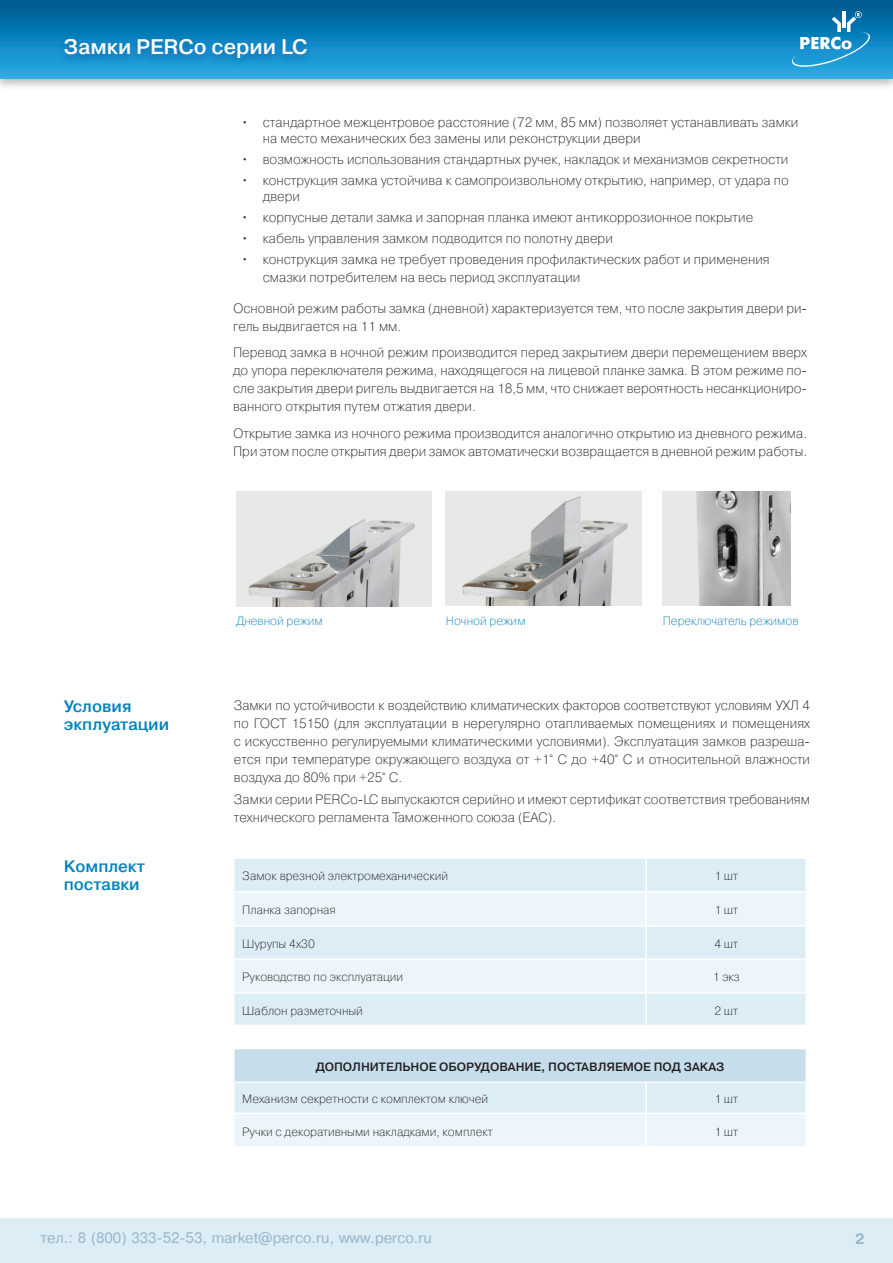
<style>
.page{position:relative;width:893px;height:1263px;background:#fff}
.page>*{position:absolute;margin:0;border:0;box-sizing:border-box;transform-origin:0 0}
.Заголовок_для_раздел{font:700 21px "Pragmatica Light C";color:#fff}
.Турникеты_4{font:700 16.5px "Pragmatica Light C";color:#0082be}
.Раздел__уши__Системы{font:15px "Pragmatica Plain";color:#99b5c7}
.Раздел__уши__Системы-2{font:15px "Pragmatica Bold Cyrillic";color:#99b5c7}
.Основной_текст{font:13.5px/18px "Pragmatica Light C";color:#231f20}
.Таблица{font:12px "Pragmatica Light C";color:#231f20}
.Таблица__заголовок{font:700 12px "Pragmatica Light C";color:#231f20}
.Турникеты{font:12px "Pragmatica Light C";color:#0082be}
</style>
<div class="page">
<div style="left:0;top:0;width:893px;height:91px;background:#505659;opacity:.41"></div>
<div style="left:0;top:0;width:893px;height:79px;background:linear-gradient(to bottom,#00578e,#29aeeb)"></div>
<div style="left:0;top:1219px;width:893px;height:44px;background:#dcedf6"></div>
<div style="left:235px;top:859px;width:571px;height:166px;background:#dcedf6"></div>
<svg style="left:235px;top:893px;width:571px;height:99px;background:#e6f2f8"></svg>
<hr style="left:645px;top:859px;width:2px;height:32px;background:#fff">
<hr style="left:233px;top:891px;width:413px;height:2px;background:#fff">
<hr style="left:646px;top:891px;width:161px;height:2px;background:#fff">
<hr style="left:645px;top:893px;width:2px;height:32px;background:#fff">
<hr style="left:233px;top:925px;width:413px;height:2px;background:#fff">
<hr style="left:646px;top:925px;width:161px;height:2px;background:#fff">
<hr style="left:645px;top:927px;width:2px;height:31px;background:#fff">
<hr style="left:233px;top:958px;width:413px;height:2px;background:#fff">
<hr style="left:646px;top:958px;width:161px;height:2px;background:#fff">
<hr style="left:645px;top:960px;width:2px;height:32px;background:#fff">
<hr style="left:233px;top:992px;width:413px;height:2px;background:#fff">
<hr style="left:646px;top:992px;width:161px;height:2px;background:#fff">
<hr style="left:645px;top:994px;width:2px;height:31px;background:#fff">
<div style="left:234px;top:1048px;width:572px;height:34px;background:#c6ddeb"></div>
<hr style="left:233px;top:1049px;width:2px;height:32px;background:#fff">
<hr style="left:233px;top:1048px;width:413px;height:1px;background:#fff">
<hr style="left:646px;top:1048px;width:161px;height:1px;background:#fff">
<hr style="left:233px;top:1081px;width:413px;height:2px;background:#fff">
<hr style="left:646px;top:1081px;width:161px;height:2px;background:#fff">
<svg style="left:234px;top:1083px;width:572px;height:63px;background:#e4f1f7"></svg>
<hr style="left:233px;top:1112px;width:413px;height:2px;background:#fff">
<hr style="left:233px;top:1114px;width:2px;height:32px;background:#fff">
<hr style="left:646px;top:1112px;width:161px;height:2px;background:#fff">
<hr style="left:645px;top:1114px;width:2px;height:32px;background:#fff">
<img style="left:446px;top:491px;width:195px;height:115px">
<img style="left:236px;top:492px;width:196px;height:114px">
<img style="left:663px;top:491px;width:127px;height:115px">
<div style="left:57px;top:36px;width:257px;height:34px;background:#085fa7;opacity:.75"></div>
<svg style="left:792px;top:11px;width:78px;height:58px;background:#3296c8"></svg>
<p class="Заголовок_для_раздел" style="left:64px;top:36px;width:245px">Замки PERCo серии LC</p>
<p class="Основной_текст" style="left:263px;top:114px;width:537px;line-height:16.5px;text-indent:-21px">• стандартное межцентровое расстояние (72 мм, 85 мм) позволяет устанавливать замки на место механических без замены или реконструкции двери</p>
<p class="Основной_текст" style="left:242px;top:151px;width:548px">• возможность использования стандартных ручек, накладок и механизмов секретности</p>
<p class="Основной_текст" style="left:263px;top:172px;width:527px;line-height:16.5px;text-indent:-21px">• конструкция замка устойчива к самопроизвольному открытию, например, от удара по двери</p>
<p class="Основной_текст" style="left:242px;top:209px;width:513px">• корпусные детали замка и запорная планка имеют антикоррозионное покрытие</p>
<p class="Основной_текст" style="left:242px;top:229px;width:373px">• кабель управления замком подводится по полотну двери</p>
<p class="Основной_текст" style="left:263px;top:250px;width:508px;text-indent:-21px">• конструкция замка не требует проведения профилактических работ и применения смазки потребителем на весь период эксплуатации</p>
<p class="Основной_текст" style="left:233px;top:299px;width:576px">Основной режим работы замка (дневной) характеризуется тем, что после закрытия двери ри&shy;гель выдвигается на 11 мм.</p>
<p class="Основной_текст" style="left:233px;top:343px;width:576px;text-align:justify">Перевод замка в ночной режим производится перед закрытием двери перемещением вверх до упора переключателя режима, находящегося на лицевой планке замка. В этом режиме по&shy;сле закрытия двери ригель выдвигается на 18,5 мм, что снижает вероятность несанкциониро&shy;ванного открытия путем отжатия двери.</p>
<p class="Основной_текст" style="left:233px;top:424px;width:576px">Открытие замка из ночного режима производится аналогично открытию из дневного режима.<br>При этом после открытия двери замок автоматически возвращается в дневной режим работы.</p>
<p class="Турникеты_4" style="left:64px;top:698px;width:69px">Условия</p>
<p class="Турникеты_4" style="left:64px;top:716px;width:107px">экплуатации</p>
<p class="Турникеты_4" style="left:64px;top:857px;width:83px">Комплект</p>
<p class="Турникеты_4" style="left:64px;top:875px;width:77px">поставки</p>
<p class="Турникеты" style="left:236px;top:614px;width:88px">Дневной режим</p>
<p class="Турникеты" style="left:446px;top:614px;width:81px">Ночной режим</p>
<p class="Турникеты" style="left:663px;top:614px;width:137px">Переключатель режимов</p>
<p class="Основной_текст" style="left:234px;top:696px;width:578px;text-align:justify">Замки по устойчивости к воздействию климатических факторов соответствуют условиям УХЛ 4 по ГОСТ 15150 (для эксплуатации в нерегулярно отапливаемых помещениях и помещениях с искусственно регулируемыми климатическими условиями). Эксплуатация замков разреша&shy;ется при температуре окружающего воздуха от +1° С до +40° С и относительной влажности воздуха до 80% при +25° С.</p>
<p class="Основной_текст" style="left:234px;top:791px;width:578px">Замки серии PERCo-LC выпускаются серийно и имеют сертификат соответствия требованиям технического регламента Таможенного союза (ЕАС).</p>
<p class="Таблица" style="left:242px;top:869px;width:207px">Замок врезной электромеханический</p>
<p class="Таблица" style="left:714px;top:869px;width:25px">1 шт</p>
<p class="Таблица" style="left:242px;top:903px;width:95px">Планка запорная</p>
<p class="Таблица" style="left:714px;top:903px;width:25px">1 шт</p>
<p class="Таблица" style="left:242px;top:937px;width:74px">Шурупы 4х30</p>
<p class="Таблица" style="left:714px;top:937px;width:25px">4 шт</p>
<p class="Таблица" style="left:242px;top:971px;width:162px">Руководство по эксплуатации</p>
<p class="Таблица" style="left:713px;top:971px;width:28px">1 экз</p>
<p class="Таблица" style="left:242px;top:1004px;width:122px">Шаблон разметочный</p>
<p class="Таблица" style="left:714px;top:1004px;width:25px">2 шт</p>
<p class="Таблица__заголовок" style="left:316px;top:1060px;width:410px">ДОПОЛНИТЕЛЬНОЕ ОБОРУДОВАНИЕ, ПОСТАВЛЯЕМОЕ ПОД ЗАКАЗ</p>
<p class="Таблица" style="left:242px;top:1092px;width:247px">Механизм секретности с комплектом ключей</p>
<p class="Таблица" style="left:714px;top:1092px;width:25px">1 шт</p>
<p class="Таблица" style="left:242px;top:1125px;width:252px">Ручки с декоративными накладками, комплект</p>
<p class="Таблица" style="left:714px;top:1125px;width:25px">1 шт</p>
<p class="Раздел__уши__Системы" style="left:40px;top:1230px;width:393px">тел.: 8 (800) 333-52-53, market@perco.ru, www.perco.ru</p>
<p class="Раздел__уши__Системы-2" style="left:855px;top:1231px;width:11px">2</p>
</div>
